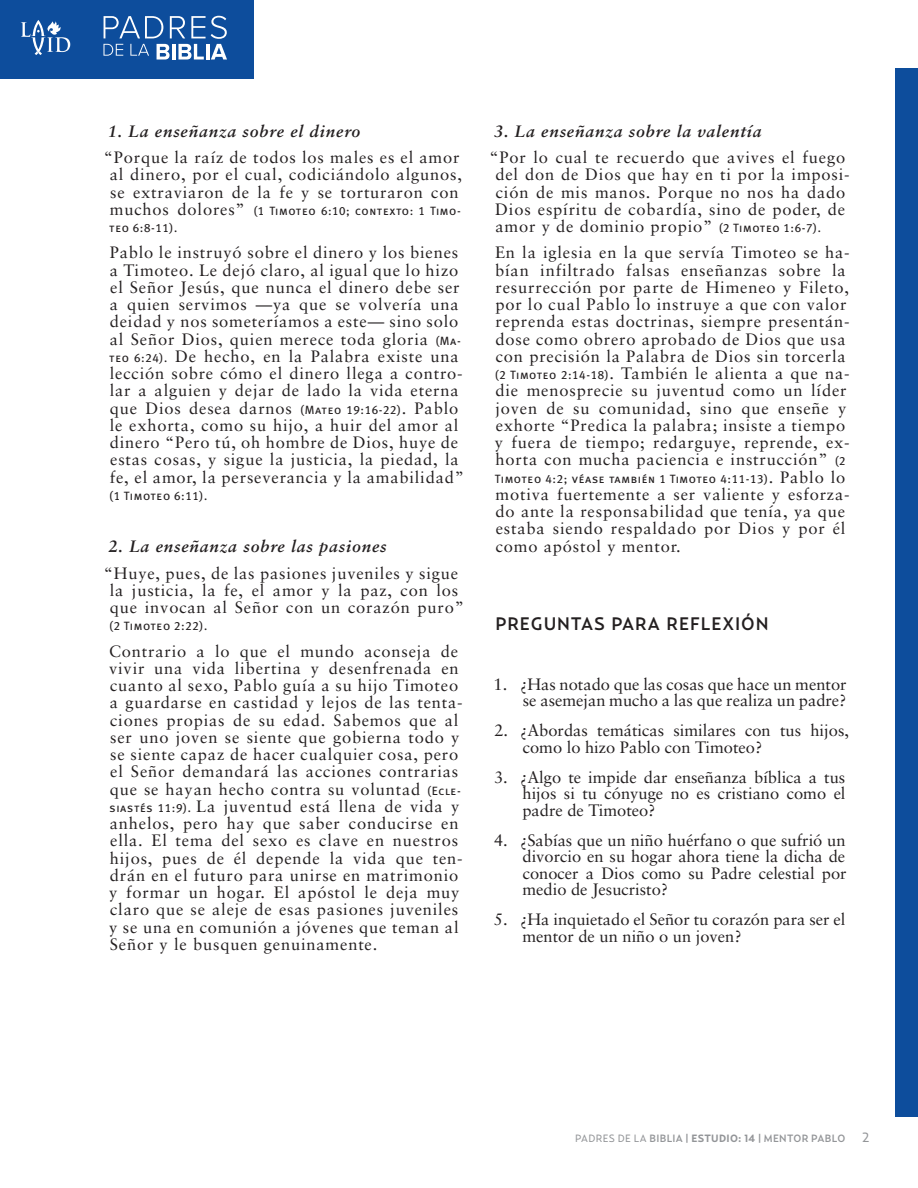
<style>
.page{position:relative;width:918px;height:1188px;background:#fff}
.page>*{position:absolute;margin:0;border:0;box-sizing:border-box;transform-origin:0 0}
._3__Estudio_Intro_Te{font:500 18px "Relay";letter-spacing:.05em;color:#231f20}
._3__Estudio_Intro_Te-2{font:16.5px/17.2px "Sabon";letter-spacing:.05em;color:#231f20}
._3__Estudio_Intro_Te-3{font:16.5px/16.5px "Sabon";color:#231f20}
._3__Estudio_Intro_Te-4{font:italic 700 16.5px "Sabon";letter-spacing:.05em;color:#231f20}
.Folios{font:13.5px "Relay";color:#939598}
._3__Estudio_Intro_Te-5{font:12px/17.2px "Meta Plus Book Caps";letter-spacing:.05em;color:#231f20}
._0d__Lección{font:500 10.5px "Relay";letter-spacing:.025em;color:#939598}
.s1{font-family:"Sabon";font-size:16.5px}
.s2{font-family:"Meta Plus Book Caps";font-size:12px}
.s3{font-weight:400}
.s4{font-weight:700}
</style>
<div class="page">
<div style="left:0;top:0;width:254px;height:79px;background:#0d4d9c"></div>
<svg style="left:21px;top:20px;width:49px;height:35px"></svg>
<svg style="left:103px;top:16px;width:124px;height:44px"></svg>
<div style="left:896px;top:68px;width:22px;height:1048px;background:#0d4d9c"></div>
<p class="_3__Estudio_Intro_Te-4" style="left:108px;top:121px;width:254px">1. La enseñanza sobre el dinero</p>
<p class="_3__Estudio_Intro_Te-2" style="left:104px;top:149px;width:360px;text-align:center">“Porque la raíz de todos los males es el amor al dinero, por el cual, codiciándolo algunos, se extraviaron de la fe y se torturaron con</p>
<p class="_3__Estudio_Intro_Te-5" style="left:109px;top:202px;width:353px"><span class="s1">muchos dolores”</span> (1 Timoteo 6:10; contexto: 1 Timo&shy;teo 6:8-11).</p>
<p class="_3__Estudio_Intro_Te-2" style="left:109px;top:244px;width:356px">Pablo le instruyó sobre el dinero y los bienes a Timoteo. Le dejó claro, al igual que lo hizo el Señor Jesús, que nunca el dinero debe ser a quien servimos —ya que se volvería una deidad y nos someteríamos a este— sino solo al Señor Dios, quien merece toda gloria <span class="s2">(Ma&shy;teo 6:24).</span> De hecho, en la Palabra existe una lección sobre cómo el dinero llega a contro&shy;lar a alguien y dejar de lado la vida eterna que Dios desea darnos <span class="s2">(Mateo 19:16-22)</span>. Pablo le exhorta, como su hijo, a huir del amor al dinero “Pero tú, oh hombre de Dios, huye de estas cosas, y sigue la justicia, la piedad, la fe, el amor, la perseverancia y la amabilidad”</p>
<p class="_3__Estudio_Intro_Te-5" style="left:109px;top:487px;width:99px">(1 Timoteo 6:11).</p>
<p class="_3__Estudio_Intro_Te-4" style="left:109px;top:537px;width:280px">2. La enseñanza sobre las pasiones</p>
<p class="_3__Estudio_Intro_Te-2" style="left:104px;top:564px;width:362px;text-align:center">“Huye, pues, de las pasiones juveniles y sigue la justicia, la fe, el amor y la paz, con los que invocan al Señor con un corazón puro”</p>
<p class="_3__Estudio_Intro_Te-5" style="left:109px;top:618px;width:99px">(2 Timoteo 2:22).</p>
<p class="_3__Estudio_Intro_Te-2" style="left:109px;top:642px;width:355px">Contrario a lo que el mundo aconseja de vivir una vida libertina y desenfrenada en cuanto al sexo, Pablo guía a su hijo Timoteo a guardarse en castidad y lejos de las tenta&shy;ciones propias de su edad. Sabemos que al ser uno joven se siente que gobierna todo y se siente capaz de hacer cualquier cosa, pero el Señor demandará las acciones contrarias que se hayan hecho contra su voluntad <span class="s2">(Ecle&shy;siastés 11:9).</span> La juventud está llena de vida y anhelos, pero hay que saber conducirse en ella. El tema del sexo es clave en nuestros hijos, pues de él depende la vida que ten&shy;drán en el futuro para unirse en matrimonio y formar un hogar. El apóstol le deja muy claro que se aleje de esas pasiones juveniles y se una en comunión a jóvenes que teman al Señor y le busquen genuinamente.</p>
<p class="_3__Estudio_Intro_Te-4" style="left:494px;top:121px;width:269px">3. La enseñanza sobre la valentía</p>
<p class="_3__Estudio_Intro_Te-2" style="left:495px;top:149px;width:356px;text-indent:-6px">“Por lo cual te recuerdo que avives el fuego del don de Dios que hay en ti por la imposi&shy;ción de mis manos. Porque no nos ha dado Dios espíritu de cobardía, sino de poder, de amor y de dominio propio” <span class="s2">(2 Timoteo 1:6-7).</span></p>
<p class="_3__Estudio_Intro_Te-2" style="left:495px;top:244px;width:356px">En la iglesia en la que servía Timoteo se ha&shy;bían infiltrado falsas enseñanzas sobre la resurrección por parte de Himeneo y Fileto, por lo cual Pablo lo instruye a que con valor reprenda estas doctrinas, siempre presentán&shy;dose como obrero aprobado de Dios que usa con precisión la Palabra de Dios sin torcerla <span class="s2">(2 Timoteo 2:14-18)</span>. También le alienta a que na&shy;die menosprecie su juventud como un líder joven de su comunidad, sino que enseñe y exhorte “Predica la palabra; insiste a tiempo y fuera de tiempo; redarguye, reprende, ex&shy;horta con mucha paciencia e instrucción” <span class="s2">(2</span></p>
<p class="_3__Estudio_Intro_Te-5" style="left:495px;top:470px;width:352px">Timoteo 4:2; véase también 1 Timoteo 4:11-13)<span class="s1">. Pablo lo</span></p>
<p class="_3__Estudio_Intro_Te-2" style="left:495px;top:485px;width:356px">motiva fuertemente a ser valiente y esforza&shy;do ante la responsabilidad que tenía, ya que estaba siendo respaldado por Dios y por él como apóstol y mentor.</p>
<p class="_3__Estudio_Intro_Te" style="left:495px;top:612px;width:275px">PREGUNTAS PARA REFLEXIÓN</p>
<p class="_3__Estudio_Intro_Te-3" style="left:494px;top:676px;width:355px;text-align:right">1. ¿Has notado que las cosas que hace un mentor se asemejan mucho a las que realiza un padre?</p>
<p class="_3__Estudio_Intro_Te-3" style="left:523px;top:722px;width:328px;text-indent:-28px">2. ¿Abordas temáticas similares con tus hijos, como lo hizo Pablo con Timoteo?</p>
<p class="_3__Estudio_Intro_Te-2" style="left:522px;top:769px;width:325px;line-height:16.5px;text-align:justify;text-indent:-28px">3. ¿Algo te impide dar enseñanza bíblica a tus hijos si tu cónyuge no es cristiano como el padre de Timoteo?</p>
<p class="_3__Estudio_Intro_Te-2" style="left:522px;top:832px;width:326px;line-height:16.5px;text-align:justify;text-indent:-28px">4. ¿Sabías que un niño huérfano o que sufrió un divorcio en su hogar ahora tiene la dicha de conocer a Dios como su Padre celestial por medio de Jesucristo?</p>
<p class="_3__Estudio_Intro_Te-3" style="left:523px;top:911px;width:324px;text-indent:-29px">5. ¿Ha inquietado el Señor tu corazón para ser el mentor de un niño o un joven?</p>
<p class="_0d__Lección" style="left:575px;top:1132px;width:272px"><span class="s3">PADRES DE LA</span> BIBLIA | <span class="s4">ESTUDIO: 14</span> | MENTOR PABLO</p>
<p class="Folios" style="left:862px;top:1129px;width:8px">2</p>
</div>
